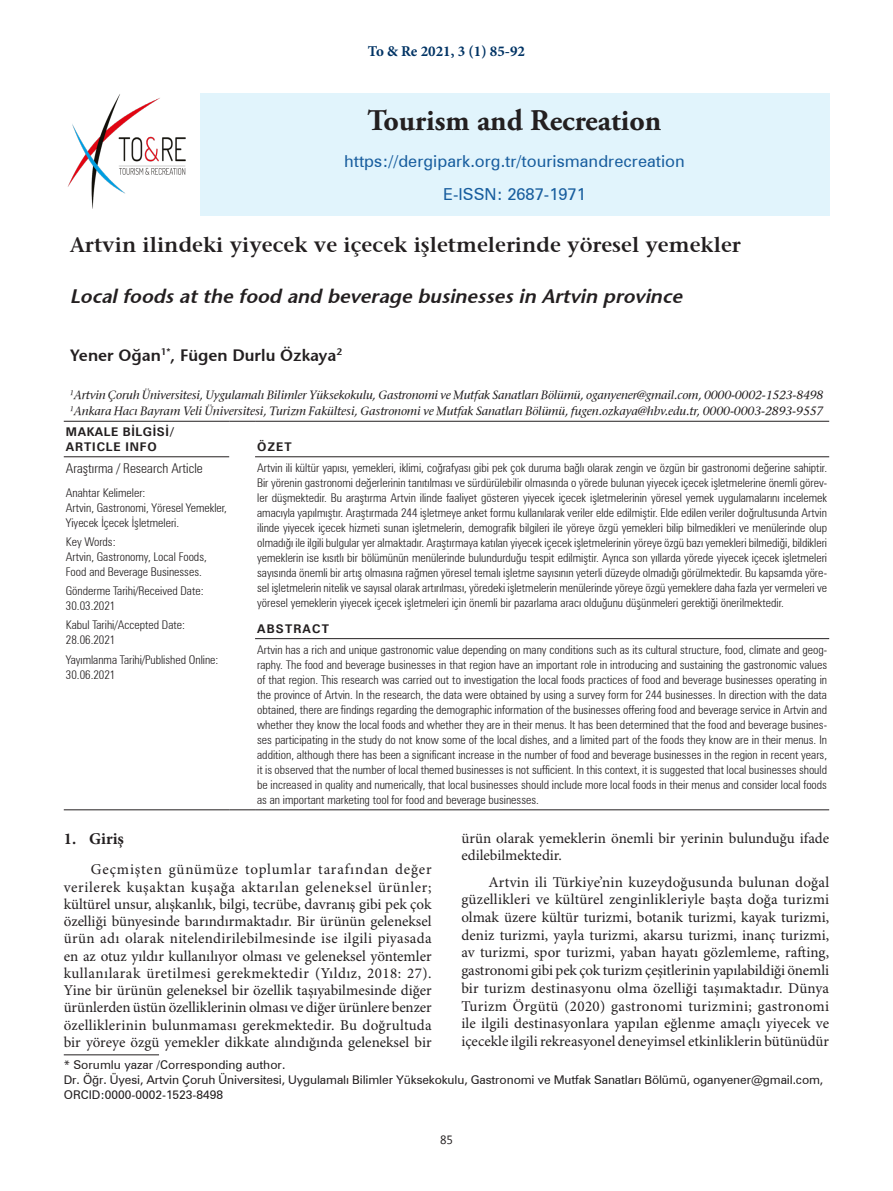
<style>
.page{position:relative;width:893px;height:1191px;background:#fff}
.page>*{position:absolute;margin:0;border:0;box-sizing:border-box;transform-origin:0 0}
.Bas-turkce{font:700 30px "Adobe Garamond Pro";color:#231f20}
.t1{font:700 21px "Air Serif";color:#231f20}
.t2{font:19.5px "Air Sans Bold Ita";color:#231f20}
.Bas-turkce-2{font:16.5px "Zurich BT";color:#175d9e}
.t3{font:700 16.5px "Air Sans";color:#231f20}
.t4{font:700 16.5px "Minion Pro";color:#231f20}
.TX{font:15px/17.2px "Minion Pro";color:#231f20;text-align:justify}
.JN{font:700 15px "Minion Pro";color:#003364}
.t5{font:300 condensed 13.5px "Zurich BT";color:#231f20}
.t6{font:300 condensed 12px/15px "Zurich BT";color:#231f20}
.t7{font:italic 12px/16.5px "Air Serif";letter-spacing:-.015em;color:#231f20}
.t8{font:12px/15px "Zurich BT";letter-spacing:-.01em;color:#231f20}
.t9{font:700 12px/14.4px "Zurich BT";letter-spacing:.05em;color:#231f20}
.t10{font:700 12px "Zurich BT";letter-spacing:.1em;color:#231f20}
.t11{font:700 12px "Zurich BT";letter-spacing:.075em;color:#231f20}
.t12{font:12px "Lao UI";color:#231f20}
</style>
<div class="page">
<img style="left:67px;top:94px;width:119px;height:115px">
<hr style="left:64px;top:421px;width:165px;height:1px;background:#231f20">
<svg style="left:229px;top:421px;width:26px;height:1px"></svg>
<hr style="left:255px;top:421px;width:574px;height:1px;background:#231f20">
<hr style="left:255px;top:456px;width:574px;height:1px;background:#231f20">
<hr style="left:255px;top:638px;width:574px;height:1px;background:#231f20">
<hr style="left:64px;top:456px;width:165px;height:1px;background:#231f20">
<hr style="left:64px;top:809px;width:165px;height:1px;background:#231f20">
<svg style="left:229px;top:809px;width:26px;height:1px"></svg>
<hr style="left:255px;top:809px;width:574px;height:1px;background:#231f20">
<hr style="left:64px;top:1054px;width:95px;height:1px;background:#231f20">
<div style="left:200px;top:93px;width:629px;height:122px;background:#e1f4fc"></div>
<p class="JN" style="left:368px;top:40px;width:159px">To &amp; Re 2021, 3 (1) 85-92</p>
<p class="Bas-turkce" style="left:368px;top:103px;width:295px">Tourism and Recreation</p>
<p class="Bas-turkce-2" style="left:344px;top:151px;width:342px">https://dergipark.org.tr/tourismandrecreation</p>
<p class="Bas-turkce-2" style="left:443px;top:184px;width:144px">E-ISSN: 2687-1971</p>
<p class="t1" style="left:70px;top:232px;width:673px">Artvin ilindeki yiyecek ve içecek işletmelerinde yöresel yemekler</p>
<p class="t2" style="left:70px;top:284px;width:614px">Local foods at the food and beverage businesses in Artvin province</p>
<p class="t3" style="left:70px;top:345px;width:274px">Yener Oğan<sup>1*</sup>, Fügen Durlu Özkaya<sup>2</sup></p>
<p class="t7" style="left:70px;top:386px;width:755px"><sup>1</sup>Artvin Çoruh Üniversitesi, Uygulamalı Bilimler Yüksekokulu, Gastronomi ve Mutfak Sanatları Bölümü, oganyener@gmail.com, 0000-0002-1523-8498<br><sup>1</sup>Ankara Hacı Bayram Veli Üniversitesi, Turizm Fakültesi, Gastronomi ve Mutfak Sanatları Bölümü, fugen.ozkaya@hbv.edu.tr, 0000-0003-2893-9557</p>
<p class="t9" style="left:66px;top:425px;width:110px">MAKALE BİLGİSİ/<br>ARTICLE INFO</p>
<p class="t11" style="left:257px;top:439px;width:36px">ÖZET</p>
<p class="t5" style="left:66px;top:460px;width:138px">Araştırma / Research Article</p>
<p class="t6" style="left:66px;top:485px;width:81px">Anahtar Kelimeler:</p>
<p class="t6" style="left:66px;top:500px;width:163px">Artvin, Gastronomi, Yöresel Yemekler,<br>Yiyecek İçecek İşletmeleri.</p>
<p class="t6" style="left:66px;top:534px;width:51px">Key Words:</p>
<p class="t6" style="left:66px;top:549px;width:142px">Artvin, Gastronomy, Local Foods,<br>Food and Beverage Businesses.</p>
<p class="t6" style="left:66px;top:583px;width:139px">Gönderme Tarihi/Received Date:</p>
<p class="t6" style="left:66px;top:598px;width:51px">30.03.2021</p>
<p class="t6" style="left:66px;top:617px;width:121px">Kabul Tarihi/Accepted Date:</p>
<p class="t6" style="left:66px;top:632px;width:51px">28.06.2021</p>
<p class="t6" style="left:66px;top:652px;width:154px">Yayımlanma Tarihi/Published Online:</p>
<p class="t6" style="left:66px;top:667px;width:51px">30.06.2021</p>
<p class="t6" style="left:257px;top:460px;width:571px;text-align:justify">Artvin ili kültür yapısı, yemekleri, iklimi, coğrafyası gibi pek çok duruma bağlı olarak zengin ve özgün bir gastronomi değerine sahiptir.<br>Bir yörenin gastronomi değerlerinin tanıtılması ve sürdürülebilir olmasında o yörede bulunan yiyecek içecek işletmelerine önemli görev&shy;ler düşmektedir. Bu araştırma Artvin ilinde faaliyet gösteren yiyecek içecek işletmelerinin yöresel yemek uygulamalarını incelemek amacıyla yapılmıştır. Araştırmada 244 işletmeye anket formu kullanılarak veriler elde edilmiştir. Elde edilen veriler doğrultusunda Artvin ilinde yiyecek içecek hizmeti sunan işletmelerin, demografik bilgileri ile yöreye özgü yemekleri bilip bilmedikleri ve menülerinde olup olmadığı ile ilgili bulgular yer almaktadır. Araştırmaya katılan yiyecek içecek işletmelerinin yöreye özgü bazı yemekleri bilmediği, bildikleri yemeklerin ise kısıtlı bir bölümünün menülerinde bulundurduğu tespit edilmiştir. Ayrıca son yıllarda yörede yiyecek içecek işletmeleri sayısında önemli bir artış olmasına rağmen yöresel temalı işletme sayısının yeterli düzeyde olmadığı görülmektedir. Bu kapsamda yöre&shy;sel işletmelerin nitelik ve sayısal olarak artırılması, yöredeki işletmelerin menülerinde yöreye özgü yemeklere daha fazla yer vermeleri ve yöresel yemeklerin yiyecek içecek işletmeleri için önemli bir pazarlama aracı olduğunu düşünmeleri gerektiği önerilmektedir.</p>
<p class="t10" style="left:257px;top:621px;width:73px">ABSTRACT</p>
<p class="t6" style="left:257px;top:642px;width:571px;text-align:justify">Artvin has a rich and unique gastronomic value depending on many conditions such as its cultural structure, food, climate and geog&shy;raphy. The food and beverage businesses in that region have an important role in introducing and sustaining the gastronomic values of that region. This research was carried out to investigation the local foods practices of food and beverage businesses operating in the province of Artvin. In the research, the data were obtained by using a survey form for 244 businesses. In direction with the data obtained, there are findings regarding the demographic information of the businesses offering food and beverage service in Artvin and whether they know the local foods and whether they are in their menus. It has been determined that the food and beverage busines&shy;ses participating in the study do not know some of the local dishes, and a limited part of the foods they know are in their menus. In addition, although there has been a significant increase in the number of food and beverage businesses in the region in recent years, it is observed that the number of local themed businesses is not sufficient. In this context, it is suggested that local businesses should be increased in quality and numerically, that local businesses should include more local foods in their menus and consider local foods as an important marketing tool for food and beverage businesses.</p>
<p class="t4" style="left:64px;top:827px;width:62px">1. Giriş</p>
<p class="TX" style="left:64px;top:861px;width:369px;text-indent:27px">Geçmişten günümüze toplumlar tarafından değer verilerek kuşaktan kuşağa aktarılan geleneksel ürünler; kültürel unsur, alışkanlık, bilgi, tecrübe, davranış gibi pek çok özelliği bünyesinde barındırmaktadır. Bir ürünün geleneksel ürün adı olarak nitelendirilebilmesinde ise ilgili piyasada en az otuz yıldır kullanılıyor olması ve geleneksel yöntemler kullanılarak üretilmesi gerekmektedir (Yıldız, 2018: 27).<br>Yine bir ürünün geleneksel bir özellik taşıyabilmesinde diğer ürünlerden üstün özelliklerinin olması ve diğer ürünlere benzer özelliklerinin bulunmaması gerekmektedir. Bu doğrultuda bir yöreye özgü yemekler dikkate alındığında geleneksel bir</p>
<p class="TX" style="left:461px;top:830px;width:369px">ürün olarak yemeklerin önemli bir yerinin bulunduğu ifade edilebilmektedir.</p>
<p class="TX" style="left:461px;top:873px;width:369px;line-height:17.7px;text-indent:27px">Artvin ili Türkiye’nin kuzeydoğusunda bulunan doğal güzellikleri ve kültürel zenginlikleriyle başta doğa turizmi olmak üzere kültür turizmi, botanik turizmi, kayak turizmi, deniz turizmi, yayla turizmi, akarsu turizmi, inanç turizmi, av turizmi, spor turizmi, yaban hayatı gözlemleme, rafting, gastronomi gibi pek çok turizm çeşitlerinin yapılabildiği önemli bir turizm destinasyonu olma özelliği taşımaktadır. Dünya Turizm Örgütü (2020) gastronomi turizmini; gastronomi ile ilgili destinasyonlara yapılan eğlenme amaçlı yiyecek ve içecekle ilgili rekreasyonel deneyimsel etkinliklerin bütünüdür</p>
<p class="t8" style="left:64px;top:1057px;width:223px">* Sorumlu yazar /Corresponding author.</p>
<p class="t8" style="left:64px;top:1072px;width:761px">Dr. Öğr. Üyesi, Artvin Çoruh Üniversitesi, Uygulamalı Bilimler Yüksekokulu, Gastronomi ve Mutfak Sanatları Bölümü, oganyener@gmail.com,<br>ORCID:0000-0002-1523-8498</p>
<p class="t12" style="left:440px;top:1132px;width:14px">85</p>
</div>
